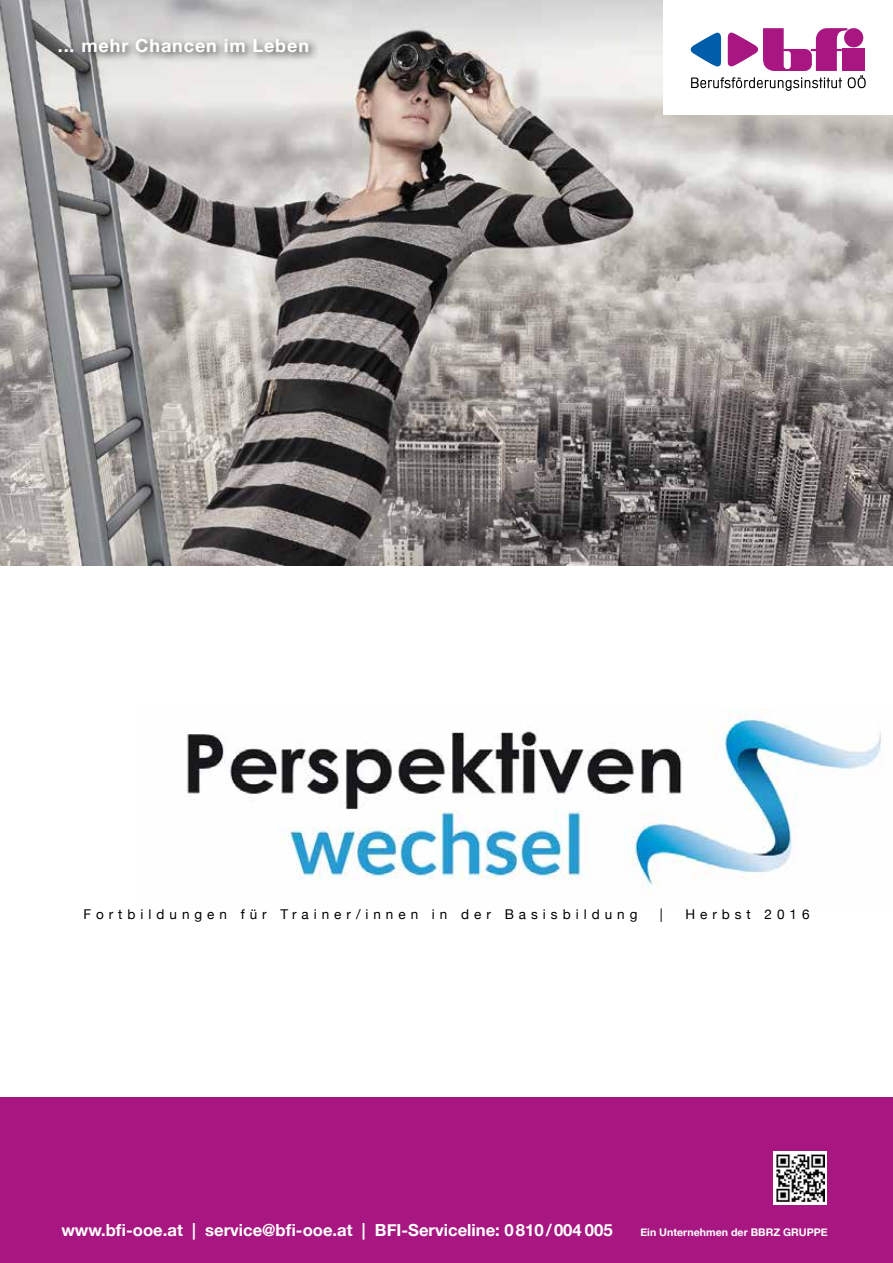
<style>
.page{position:relative;width:893px;height:1263px;background:#fff}
.page>*{position:absolute;margin:0;border:0;box-sizing:border-box;transform-origin:0 0}
.t1{font:700 18px "Helvetica Neue";letter-spacing:.05em;color:#fff}
.t2{font:700 16.65px "Helvetica Neue";color:#fff}
.t3{font:13.5px "Helvetica Neue";letter-spacing:.37em;color:#000}
.t4{font:700 10.65px "Helvetica Neue";color:#fff}
</style>
<div class="page">
<img style="left:186px;top:709px;width:695px;height:179px">
<div style="left:0;top:1098px;width:893px;height:165px;background:#a71681"></div>
<img style="left:0;top:0;width:893px;height:566px">
<div style="left:663px;top:0;width:230px;height:115px;background:#fff"></div>
<svg style="left:691px;top:28px;width:175px;height:63px"></svg>
<div style="left:54px;top:35px;width:265px;height:28px;background:#000;opacity:.75"></div>
<div style="left:773px;top:1151px;width:54px;height:54px;background:linear-gradient(to right,#fff,#fff)"></div>
<img style="left:777px;top:1154px;width:47px;height:48px">
<p class="t1" style="left:58px;top:30px;width:253px">... mehr Chancen im Leben</p>
<p class="t3" style="left:83px;top:902px;width:556px">Fortbildungen für Trainer/innen in der Basisbildung</p>
<p class="t3" style="left:660px;top:902px;width:4px">|</p>
<p class="t3" style="left:685px;top:902px;width:126px">Herbst 2016</p>
<p class="t2" style="left:61px;top:1215px;width:553px">www.bfi-ooe.at | service@bfi-ooe.at | BFI-Serviceline: 0810/004 005</p>
<p class="t4" style="left:640px;top:1222px;width:189px">Ein Unternehmen der BBRZ GRUPPE</p>
</div>
